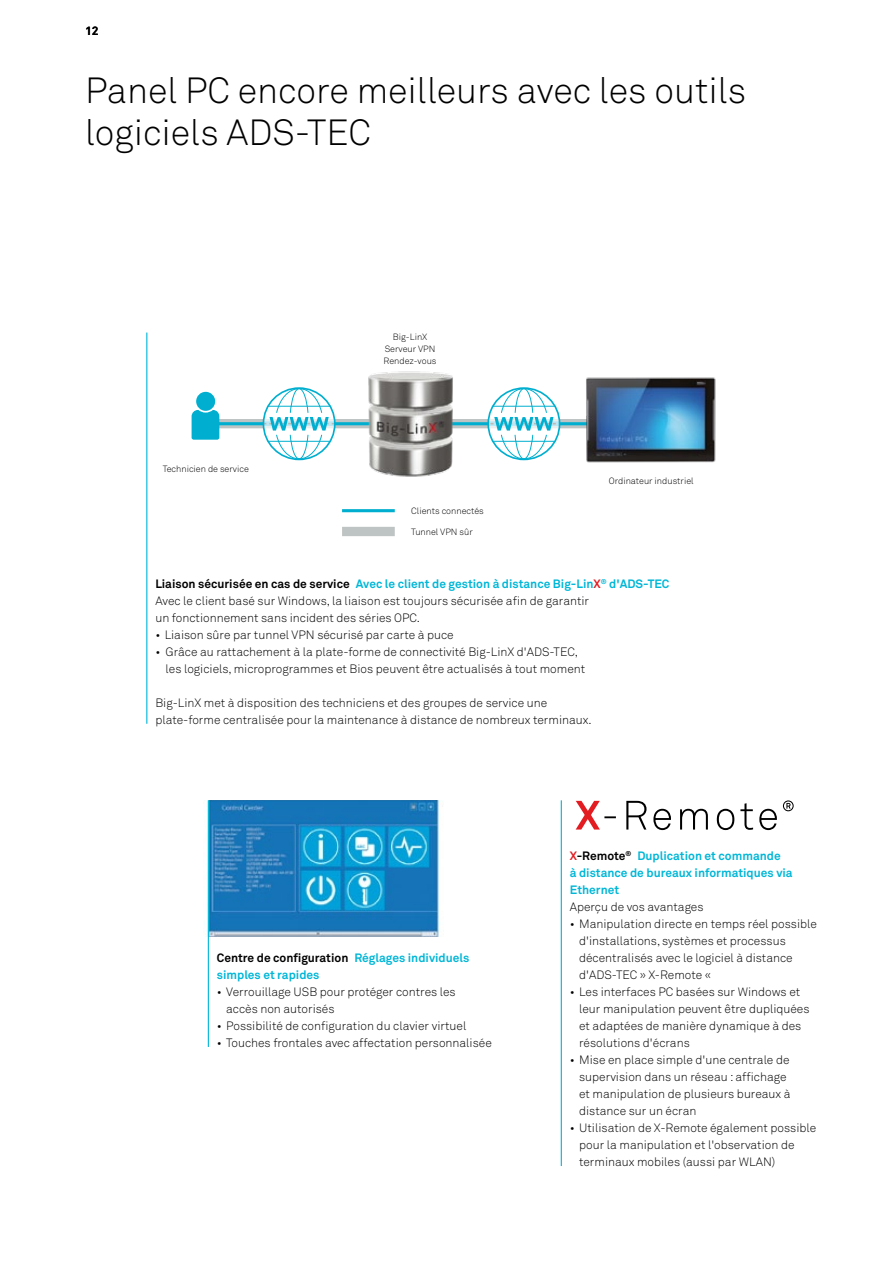
<style>
.page{position:relative;width:893px;height:1263px;background:#fff}
.page>*{position:absolute;margin:0;border:0;box-sizing:border-box;transform-origin:0 0}
.t1{font:300 36px/42.5px "Akkurat";color:#000}
.t2{font:300 12px/17px "Akkurat";color:#000}
.t3{font:700 12px/17px "Akkurat";color:#00b7d7}
.t4{font:700 12px "Akkurat";color:#000}
.t5{font:300 9px/12px "Akkurat";color:#000;text-align:center}
.s1{font-weight:700}
.s2{font-weight:700;color:#00b7d7}
.s3{font-weight:700;color:#e31c21}
.s4{color:#000}
.s5{color:#e31c22}
</style>
<div class="page">
<img style="left:207px;top:800px;width:233px;height:136px">
<hr style="left:342px;top:509px;width:53px;height:3px;background:#00afcf">
<div style="left:342px;top:527px;width:53px;height:9px;background:#bec4c3"></div>
<hr style="left:146px;top:333px;width:1px;height:391px;background:#00b7d7">
<hr style="left:208px;top:800px;width:1px;height:247px;background:#00b7d7">
<hr style="left:561px;top:800px;width:1px;height:366px;background:#00b7d7">
<svg style="left:576px;top:800px;width:218px;height:30px"></svg>
<svg style="left:219px;top:419px;width:123px;height:9px"></svg>
<hr style="left:213px;top:422px;width:162px;height:3px;background:#00afcf">
<svg style="left:192px;top:392px;width:27px;height:48px"></svg>
<svg style="left:263px;top:388px;width:72px;height:72px"></svg>
<svg style="left:478px;top:419px;width:108px;height:9px"></svg>
<hr style="left:443px;top:422px;width:162px;height:3px;background:#00afcf">
<svg style="left:488px;top:388px;width:72px;height:72px"></svg>
<img style="left:342px;top:371px;width:136px;height:106px">
<img style="left:586px;top:377px;width:130px;height:86px">
<p class="t4" style="left:85px;top:23px;width:15px">12</p>
<h1 class="t1" style="left:85px;top:68px;width:663px">Panel PC encore meilleurs avec les outils logiciels ADS-TEC</h1>
<p class="t5" style="left:163px;top:462px;width:88px">Technicien de service</p>
<p class="t5" style="left:384px;top:330px;width:55px">Big-LinX<br>Serveur VPN<br>Rendez-vous</p>
<p class="t5" style="left:411px;top:505px;width:74px">Clients connectés</p>
<p class="t5" style="left:411px;top:526px;width:63px">Tunnel VPN sûr</p>
<p class="t5" style="left:609px;top:475px;width:86px">Ordinateur industriel</p>
<p class="t2" style="left:155px;top:575px;width:516px"><span class="s1">Liaison sécurisée en cas de service</span> <span class="s2">Avec le client de gestion à distance Big-Lin</span><span class="s3">X</span><sup>®</sup> <span class="s2">d'ADS-TEC<br></span>Avec le client basé sur Windows, la liaison est toujours sécurisée afin de garantir<br>un fonctionnement sans incident des séries OPC.</p>
<p class="t2" style="left:155px;top:626px;width:300px">• Liaison sûre par tunnel VPN sécurisé par carte à puce</p>
<p class="t2" style="left:166px;top:643px;width:421px;text-indent:-10px">• Grâce au rattachement à la plate-forme de connectivité Big-LinX d'ADS-TEC, les logiciels, microprogrammes et Bios peuvent être actualisés à tout moment</p>
<p class="t2" style="left:155px;top:694px;width:438px">Big-LinX met à disposition des techniciens et des groupes de service une plate-forme centralisée pour la maintenance à distance de nombreux terminaux.</p>
<p class="t3" style="left:217px;top:949px;width:254px"><span class="s4">Centre de configuration</span> Réglages individuels simples et rapides</p>
<p class="t2" style="left:226px;top:983px;width:231px;text-indent:-9px">• Verrouillage USB pour protéger contres les accès non autorisés</p>
<p class="t2" style="left:217px;top:1017px;width:251px">• Possibilité de configuration du clavier virtuel</p>
<p class="t2" style="left:217px;top:1034px;width:276px">• Touches frontales avec affectation personnalisée</p>
<p class="t3" style="left:570px;top:847px;width:224px"><span class="s5">X</span><span class="s4">-Remote</span><sup>®</sup> Duplication et commande<br>à distance de bureaux informatiques via<br>Ethernet</p>
<p class="t2" style="left:570px;top:898px;width:135px">Aperçu de vos avantages</p>
<p class="t2" style="left:579px;top:915px;width:239px;text-indent:-9px">• Manipulation directe en temps réel possible d'installations, systèmes et processus décentralisés avec le logiciel à distance d'ADS-TEC » X-Remote «</p>
<p class="t2" style="left:579px;top:983px;width:232px;text-indent:-9px">• Les interfaces PC basées sur Windows et leur manipulation peuvent être dupliquées et adaptées de manière dynamique à des résolutions d'écrans</p>
<p class="t2" style="left:579px;top:1051px;width:213px;text-indent:-9px">• Mise en place simple d'une centrale de supervision dans un réseau : affichage et manipulation de plusieurs bureaux à distance sur un écran</p>
<p class="t2" style="left:579px;top:1119px;width:239px;text-indent:-9px">• Utilisation de X-Remote également possible pour la manipulation et l'observation de terminaux mobiles (aussi par WLAN)</p>
</div>
